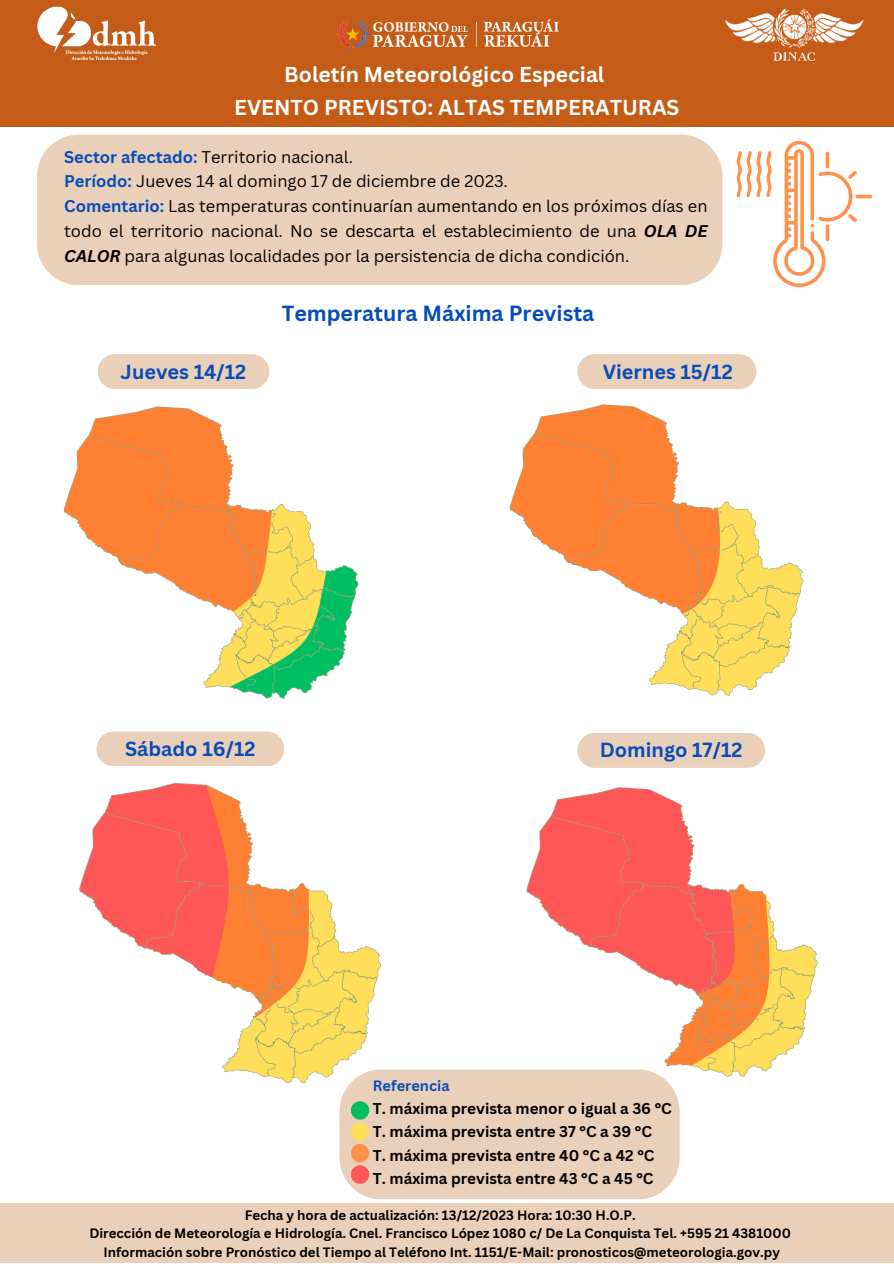
<style>
.page{position:relative;width:894px;height:1264px;background:#fff}
.page>*{position:absolute;margin:0;border:0;box-sizing:border-box;transform-origin:0 0}
.t1{font:700 21.3px "Canva Sans";color:#064cba}
.t2{font:700 21px "Canva Sans";color:#fff}
.t3{font:700 19.8px "Canva Sans";color:#064cba}
.t4{font:16.5px/24.8px "Canva Sans";color:#000;text-align:justify}
.t5{font:700 15.15px "Canva Sans";color:#000}
.t6{font:700 14.55px "Canva Sans";color:#064cba}
.t7{font:700 13.2px "Canva Sans";color:#000}
.s1{font-weight:700;color:#064cba}
.s2{font-weight:700;font-style:italic}
</style>
<div class="page">
<div style="left:0;top:0;width:893px;height:126px;background:#c45b16"></div>
<img style="left:725px;top:8px;width:139px;height:53px">
<img style="left:337px;top:19px;width:222px;height:31px">
<img style="left:37px;top:6px;width:119px;height:54px">
<svg style="left:736px;top:141px;width:135px;height:146px"></svg>
<div style="left:96px;top:731px;width:188px;height:35px;background:#ebd0b9;border-radius:17px"></div>
<div style="left:0;top:1203px;width:893px;height:60px;background:#ebd0b9"></div>
<div style="left:37px;top:135px;width:685px;height:150px;background:#ebd0b9"></div>
<div style="left:98px;top:354px;width:171px;height:35px;background:#ebd0b9;border-radius:17px"></div>
<div style="left:577px;top:354px;width:179px;height:35px;background:#ebd0b9;border-radius:17px"></div>
<img style="left:526px;top:787px;width:292px;height:300px">
<div style="left:339px;top:1069px;width:340px;height:130px;background:#ebd0b9;border-radius:42px"></div>
<div style="left:351px;top:1101px;width:18px;height:18px;background:#00bf63;border-radius:50%"></div>
<div style="left:351px;top:1122px;width:18px;height:19px;background:#ffde59;border-radius:50%"></div>
<div style="left:351px;top:1143px;width:18px;height:19px;background:#ff914d;border-radius:50%"></div>
<div style="left:351px;top:1165px;width:18px;height:18px;background:#ff5757;border-radius:50%"></div>
<img style="left:64px;top:406px;width:295px;height:293px">
<img style="left:509px;top:404px;width:294px;height:292px">
<img style="left:79px;top:782px;width:313px;height:306px">
<div style="left:577px;top:733px;width:187px;height:35px;background:#ebd0b9;border-radius:17px"></div>
<p class="t2" style="left:284px;top:60px;width:321px">Boletín Meteorológico Especial</p>
<p class="t2" style="left:234px;top:92px;width:446px">EVENTO PREVISTO: ALTAS TEMPERATURAS</p>
<p class="t4" style="left:64px;top:144px;width:290px"><span class="s1">Sector afectado:</span> Territorio nacional.</p>
<p class="t4" style="left:64px;top:168px;width:445px"><span class="s1">Período:</span> Jueves 14 al domingo 17 de diciembre de 2023.</p>
<p class="t4" style="left:64px;top:193px;width:644px"><span class="s1">Comentario:</span> Las temperaturas continuarían aumentando en los próximos días en todo el territorio nacional. No se descarta el establecimiento de una <span class="s2">OLA DE CALOR</span> para algunas localidades por la persistencia de dicha condición.</p>
<p class="t1" style="left:281px;top:298px;width:314px">Temperatura Máxima Prevista</p>
<p class="t3" style="left:121px;top:358px;width:127px">Jueves 14/12</p>
<p class="t3" style="left:602px;top:357px;width:131px">Viernes 15/12</p>
<p class="t3" style="left:125px;top:734px;width:132px">Sábado 16/12</p>
<p class="t3" style="left:599px;top:736px;width:144px">Domingo 17/12</p>
<p class="t6" style="left:373px;top:1075px;width:78px">Referencia</p>
<p class="t5" style="left:373px;top:1097px;width:300px">T. máxima prevista menor o igual a 36 °C</p>
<p class="t5" style="left:373px;top:1120px;width:280px">T. máxima prevista entre 37 °C a 39 °C</p>
<p class="t5" style="left:373px;top:1144px;width:283px">T. máxima prevista entre 40 °C a 42 °C</p>
<p class="t5" style="left:373px;top:1168px;width:282px">T. máxima prevista entre 43 °C a 45 °C</p>
<p class="t7" style="left:245px;top:1206px;width:392px">Fecha y hora de actualización: 13/12/2023 Hora: 10:30 H.O.P.</p>
<p class="t7" style="left:89px;top:1224px;width:703px">Dirección de Meteorología e Hidrología. Cnel. Francisco López 1080 c/ De La Conquista Tel. +595 21 4381000</p>
<p class="t7" style="left:103px;top:1242px;width:678px">Información sobre Pronóstico del Tiempo al Teléfono Int. 1151/E-Mail: pronosticos@meteorologia.gov.py</p>
</div>
